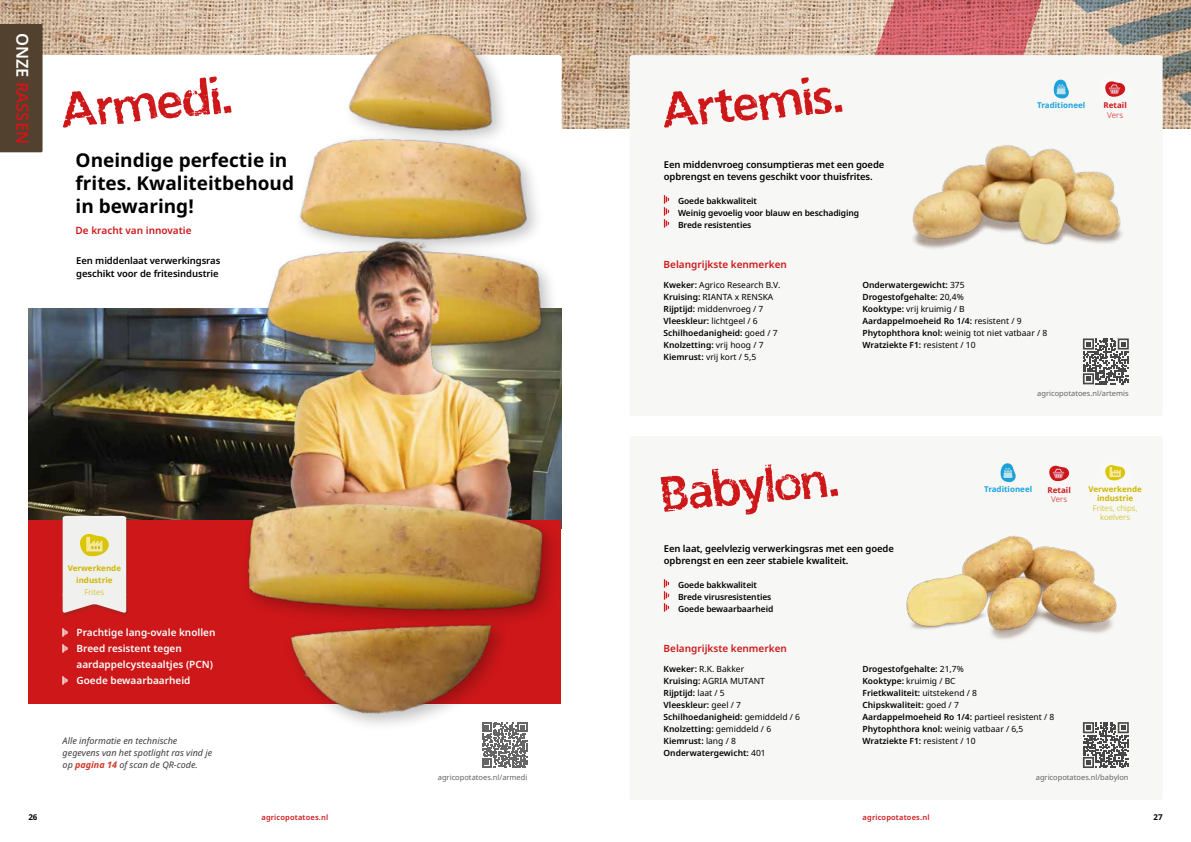
<style>
.page{position:relative;width:1191px;height:842px;background:#fff}
.page>*{position:absolute;margin:0;border:0;box-sizing:border-box;transform-origin:0 0}
.t1{font:50px "Agrico Tuberosum";color:#cd1719}
.t2{font:700 19px/23px "Noto Sans";color:#000}
.t3{font:600 16.5px "Noto Sans";color:#cd1719}
.t4{font:600 10px/16px "Noto Sans";color:#fff}
.t5{font:600 10px "Noto Sans";color:#cd1719}
.t6{font:600 9.5px/12px "Noto Sans";letter-spacing:-.01em;color:#000}
.t7{font:italic 9px/12px "Noto Sans";color:#3c3c3b}
.t8{font:600 8.5px/12px "Noto Sans";color:#000}
.t9{font:8.5px/12px "Noto Sans";color:#000}
.t10{font:700 8px/9.5px "Noto Sans";color:#cfb600;text-align:center}
.t11{font:300 8px/9.5px "Noto Sans";color:#cfb600;text-align:center}
.t12{font:700 8px "Noto Sans";color:#1ba2dd}
.t13{font:700 8px "Noto Sans";color:#cd1719}
.t14{font:300 8px "Noto Sans";color:#cd1719}
.t15{font:700 8px "Noto Sans";color:#000}
.t16{font:7.5px "Noto Sans";color:#646363}
.t17{font:600 7.5px "Noto Sans";letter-spacing:.02em;color:#cd1719}
.s1{color:#fff}
.s2{font-weight:700;color:#d23627}
.s3{font-weight:600}
.s4{font-weight:400}
</style>
<div class="page">
<img style="left:0;top:0;width:759px;height:128px">
<svg style="left:759px;top:0;width:241px;height:55px;background:#d2928a"></svg>
<div style="left:629px;top:55px;width:533px;height:361px;background:#f7f7f5;border-radius:3px"></div>
<div style="left:629px;top:436px;width:533px;height:364px;background:#f7f7f5;border-radius:3px"></div>
<div style="left:28px;top:55px;width:533px;height:361px;background:#fff;border-radius:3px"></div>
<svg style="left:1000px;top:0;width:191px;height:128px"></svg>
<svg style="left:664px;top:195px;width:5px;height:33px"></svg>
<div style="left:1079px;top:335px;width:53px;height:52px;background:linear-gradient(to right,#f7f7f5,#f7f7f5)"></div>
<svg style="left:1083px;top:338px;width:45px;height:46px"></svg>
<svg style="left:1105px;top:465px;width:20px;height:15px"></svg>
<svg style="left:1049px;top:465px;width:20px;height:16px"></svg>
<svg style="left:1000px;top:463px;width:16px;height:19px"></svg>
<svg style="left:664px;top:579px;width:5px;height:33px"></svg>
<div style="left:1079px;top:719px;width:53px;height:52px;background:linear-gradient(to right,#f7f7f5,#f7f7f5)"></div>
<svg style="left:1083px;top:722px;width:45px;height:46px"></svg>
<img style="left:912px;top:112px;width:232px;height:137px">
<img style="left:906px;top:536px;width:211px;height:104px">
<div style="left:0;top:24px;width:43px;height:128px;background:#51412e"></div>
<img style="left:28px;top:308px;width:192px;height:213px">
<div style="left:28px;top:532px;width:533px;height:172px;background:#cd1719"></div>
<div style="left:28px;top:521px;width:533px;height:172px;background:#cd1719"></div>
<div style="left:65px;top:519px;width:63px;height:97px;background:#51412e;opacity:.22"></div>
<svg style="left:63px;top:516px;width:63px;height:97px;background:#ece3d5"></svg>
<svg style="left:62px;top:628px;width:6px;height:9px"></svg>
<svg style="left:62px;top:644px;width:6px;height:9px"></svg>
<svg style="left:62px;top:676px;width:6px;height:9px"></svg>
<img style="left:220px;top:13px;width:376px;height:733px">
<svg style="left:482px;top:722px;width:45px;height:46px"></svg>
<h3 class="t3" style="left:32px;top:33px;width:113px;rotate:90deg"><span class="s1">ONZE</span> RASSEN</h3>
<h1 class="t1" style="left:57px;top:79px;width:174px;rotate:-5deg">Armedi.</h1>
<h2 class="t2" style="left:76px;top:149px;width:220px">Oneindige perfectie in frites. Kwaliteitbehoud in bewaring!</h2>
<p class="t5" style="left:76px;top:224px;width:117px">De kracht van innovatie</p>
<p class="t6" style="left:76px;top:254px;width:146px;line-height:13px">Een middenlaat verwerkingsras geschikt voor de fritesindustrie</p>
<p class="t10" style="left:68px;top:562px;width:55px;line-height:12px">Verwerkende industrie</p>
<p class="t11" style="left:84px;top:587px;width:21px">Frites</p>
<p class="t4" style="left:77px;top:625px;width:140px">Prachtige lang-ovale knollen<br>Breed resistent tegen aardappelcysteaaltjes (PCN)<br>Goede bewaarbaarheid</p>
<p class="t7" style="left:63px;top:735px;width:151px">Alle informatie en technische gegevens van het spotlight ras vind je op <span class="s2">pagina 14</span> of scan de QR-code.</p>
<p class="t16" style="left:438px;top:772px;width:91px">agricopotatoes.nl/armedi</p>
<h1 class="t1" style="left:658px;top:79px;width:184px;rotate:-5deg">Artemis.</h1>
<p class="t6" style="left:664px;top:159px;width:222px">Een middenvroeg consumptieras met een goede opbrengst en tevens geschikt voor thuisfrites.</p>
<p class="t8" style="left:678px;top:195px;width:183px">Goede bakkwaliteit<br>Weinig gevoelig voor blauw en beschadiging<br>Brede resistenties</p>
<p class="t5" style="left:663px;top:259px;width:125px">Belangrijkste kenmerken</p>
<p class="t12" style="left:1037px;top:101px;width:50px">Traditioneel</p>
<p class="t9" style="left:663px;top:279px;width:118px"><span class="s3">Kweker:</span> Agrico Research B.V.<br><span class="s3">Kruising:</span> RIANTA x RENSKA<br><span class="s3">Rijptijd:</span> middenvroeg / 7<br><span class="s3">Vleeskleur:</span> lichtgeel / 6<br><span class="s3">Schilhoedanigheid:</span> goed / 7<br><span class="s3">Knolzetting:</span> vrij hoog / 7<br><span class="s3">Kiemrust:</span> vrij kort / 5,5</p>
<p class="t8" style="left:862px;top:279px;width:186px">Onderwatergewicht: <span class="s4">375<br></span>Drogestofgehalte: <span class="s4">20,4%<br></span>Kooktype: <span class="s4">vrij kruimig / B<br></span>Aardappelmoeheid Ro 1/4: <span class="s4">resistent / 9<br></span>Phytophthora knol: <span class="s4">weinig tot niet vatbaar / 8<br></span>Wratziekte F1: <span class="s4">resistent / 10</span></p>
<p class="t13" style="left:1103px;top:101px;width:25px">Retail</p>
<p class="t14" style="left:1107px;top:110px;width:17px">Vers</p>
<h1 class="t1" style="left:658px;top:463px;width:179px;rotate:-5deg">Babylon.</h1>
<p class="t6" style="left:664px;top:543px;width:232px">Een laat, geelvlezig verwerkingsras met een goede opbrengst en een zeer stabiele kwaliteit.</p>
<p class="t8" style="left:678px;top:579px;width:97px">Goede bakkwaliteit<br>Brede virusresistenties<br>Goede bewaarbaarheid</p>
<p class="t5" style="left:663px;top:643px;width:125px">Belangrijkste kenmerken</p>
<p class="t16" style="left:1037px;top:388px;width:93px">agricopotatoes.nl/artemis</p>
<p class="t12" style="left:984px;top:484px;width:50px">Traditioneel</p>
<p class="t13" style="left:1047px;top:485px;width:25px">Retail</p>
<p class="t14" style="left:1051px;top:495px;width:17px">Vers</p>
<p class="t10" style="left:1088px;top:484px;width:55px">Verwerkende industrie</p>
<p class="t11" style="left:1092px;top:503px;width:46px">Frites, chips, koelvers</p>
<p class="t8" style="left:663px;top:663px;width:138px">Kweker: <span class="s4">R.K. Bakker<br></span>Kruising: <span class="s4">AGRIA MUTANT<br></span>Rijptijd: <span class="s4">laat / 5<br></span>Vleeskleur: <span class="s4">geel / 7<br></span>Schilhoedanigheid: <span class="s4">gemiddeld / 6<br></span>Knolzetting: <span class="s4">gemiddeld / 6<br></span>Kiemrust: <span class="s4">lang / 8<br></span>Onderwatergewicht: <span class="s4">401</span></p>
<p class="t8" style="left:862px;top:663px;width:193px">Drogestofgehalte: <span class="s4">21,7%<br></span>Kooktype: <span class="s4">kruimig / BC<br></span>Frietkwaliteit: <span class="s4">uitstekend / 8<br></span>Chipskwaliteit: <span class="s4">goed / 7<br></span>Aardappelmoeheid Ro 1/4: <span class="s4">partieel resistent / 8<br></span>Phytophthora knol: <span class="s4">weinig vatbaar / 6,5<br></span>Wratziekte F1: <span class="s4">resistent / 10</span></p>
<p class="t16" style="left:1035px;top:772px;width:94px">agricopotatoes.nl/babylon</p>
<p class="t15" style="left:28px;top:813px;width:11px">26</p>
<p class="t17" style="left:261px;top:813px;width:68px">agricopotatoes.nl</p>
<p class="t17" style="left:862px;top:813px;width:68px">agricopotatoes.nl</p>
<p class="t15" style="left:1153px;top:813px;width:11px">27</p>
</div>
